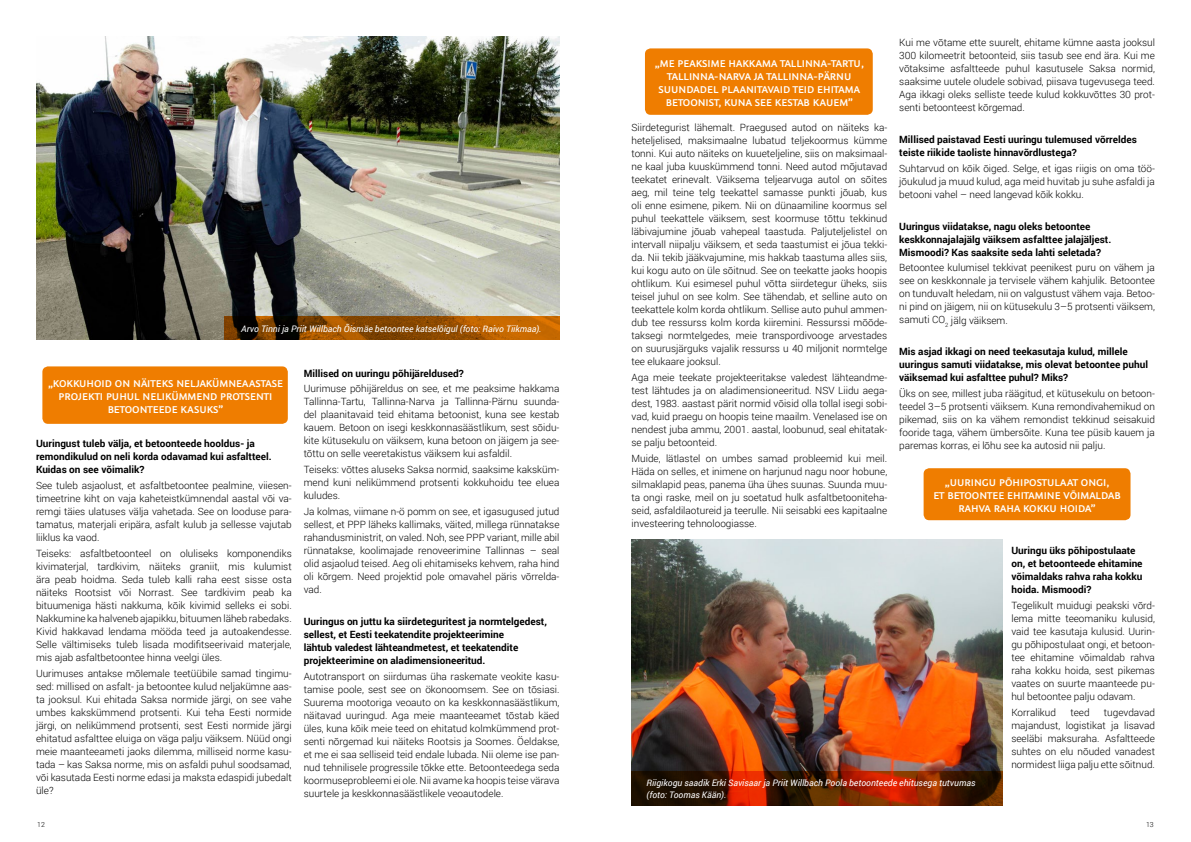
<style>
.page{position:relative;width:1191px;height:842px;background:#fff}
.page>*{position:absolute;margin:0;border:0;box-sizing:border-box;transform-origin:0 0}
.t1{font:600 11px/13px "Graublau Sans";color:#fff;text-align:center}
.t2{font:300 10px/13px "Roboto";color:#000;text-align:justify}
.t3{font:700 10px/13px "Roboto";color:#000}
.t4{font:italic 9px/12px "Roboto";color:#fff}
.t5{font:300 7px "Roboto";color:#000}
</style>
<div class="page">
<img style="left:36px;top:36px;width:523px;height:303px">
<div style="left:42px;top:366px;width:246px;height:58px;background:#ef7d00;border-radius:6px"></div>
<div style="left:645px;top:48px;width:227px;height:67px;background:#ef7d00;border-radius:6px"></div>
<div style="left:923px;top:468px;width:207px;height:52px;background:#ef7d00;border-radius:6px"></div>
<svg style="left:224px;top:316px;width:335px;height:23px;background:#894800"></svg>
<img style="left:631px;top:540px;width:372px;height:231px">
<svg style="left:631px;top:771px;width:372px;height:35px;background:#621b00"></svg>
<p class="t4" style="left:241px;top:322px;width:302px">Arvo Tinni ja Priit Willbach Õismäe betoontee katselõigul (foto: Raivo Tiikmaa).</p>
<p class="t1" style="left:48px;top:377px;width:236px">„KOKKUHOID ON NÄITEKS NELJAKÜMNEAASTASE<br>PROJEKTI PUHUL NELIKÜMMEND PROTSENTI<br>BETOONTEEDE KASUKS”</p>
<p class="t3" style="left:36px;top:437px;width:237px">Uuringust tuleb välja, et betoonteede hooldus- ja remondikulud on neli korda odavamad kui asfaltteel.<br>Kuidas on see võimalik?</p>
<p class="t2" style="left:36px;top:479px;width:257px">See tuleb asjaolust, et asfaltbetoontee pealmine, viiesen&shy;timeetrine kiht on vaja kaheteistkümnendal aastal või va&shy;remgi täies ulatuses välja vahetada. See on looduse para&shy;tamatus, materjali eripära, asfalt kulub ja sellesse vajutab liiklus ka vaod.</p>
<p class="t2" style="left:36px;top:547px;width:257px">Teiseks: asfaltbetoonteel on oluliseks komponendiks kivimaterjal, tardkivim, näiteks graniit, mis kulumist ära peab hoidma. Seda tuleb kalli raha eest sisse osta näiteks Rootsist või Norrast. See tardkivim peab ka bituumeniga hästi nakkuma, kõik kivimid selleks ei sobi.<br>Nakkumine ka halveneb ajapikku, bituumen läheb rabedaks.<br>Kivid hakkavad lendama mööda teed ja autoakendesse.<br>Selle vältimiseks tuleb lisada modifitseerivaid materjale, mis ajab asfaltbetoontee hinna veelgi üles.</p>
<p class="t2" style="left:36px;top:666px;width:257px">Uurimuses antakse mõlemale teetüübile samad tingimu&shy;sed: millised on asfalt- ja betoontee kulud neljakümne aas&shy;ta jooksul. Kui ehitada Saksa normide järgi, on see vahe umbes kakskümmend protsenti. Kui teha Eesti normide järgi, on nelikümmend protsenti, sest Eesti normide järgi ehitatud asfalttee eluiga on väga palju väiksem. Nüüd ongi meie maanteeameti jaoks dilemma, milliseid norme kasu&shy;tada – kas Saksa norme, mis on asfaldi puhul soodsamad, või kasutada Eesti norme edasi ja maksta edaspidi jubedalt üle?</p>
<p class="t3" style="left:304px;top:366px;width:162px">Millised on uuringu põhijäreldused?</p>
<p class="t2" style="left:304px;top:382px;width:257px">Uurimuse põhijäreldus on see, et me peaksime hakkama Tallinna-Tartu, Tallinna-Narva ja Tallinna-Pärnu suunda&shy;del plaanitavaid teid ehitama betoonist, kuna see kestab kauem. Betoon on isegi keskkonnasäästlikum, sest sõidu&shy;kite kütusekulu on väiksem, kuna betoon on jäigem ja see&shy;tõttu on selle veeretakistus väiksem kui asfaldil.</p>
<p class="t2" style="left:304px;top:463px;width:257px">Teiseks: võttes aluseks Saksa normid, saaksime kaksküm&shy;mend kuni nelikümmend protsenti kokkuhoidu tee eluea kuludes.</p>
<p class="t2" style="left:304px;top:505px;width:257px">Ja kolmas, viimane n-ö pomm on see, et igasugused jutud sellest, et PPP läheks kallimaks, väited, millega rünnatakse rahandusministrit, on valed. Noh, see PPP variant, mille abil rünnatakse, koolimajade renoveerimine Tallinnas – seal olid asjaolud teised. Aeg oli ehitamiseks kehvem, raha hind oli kõrgem. Need projektid pole omavahel päris võrrelda&shy;vad.</p>
<p class="t3" style="left:304px;top:614px;width:245px">Uuringus on juttu ka siirdeteguritest ja normtelgedest, sellest, et Eesti teekatendite projekteerimine<br>lähtub valedest lähteandmetest, et teekatendite projekteerimine on aladimensioneeritud.</p>
<p class="t2" style="left:304px;top:669px;width:257px">Autotransport on siirdumas üha raskemate veokite kasu&shy;tamise poole, sest see on ökonoomsem. See on tõsiasi.<br>Suurema mootoriga veoauto on ka keskkonnasäästlikum, näitavad uuringud. Aga meie maanteeamet tõstab käed üles, kuna kõik meie teed on ehitatud kolmkümmend prot&shy;senti nõrgemad kui näiteks Rootsis ja Soomes. Öeldakse, et me ei saa selliseid teid endale lubada. Nii oleme ise pan&shy;nud tehnilisele progressile tõkke ette. Betoonteedega seda koormuseprobleemi ei ole. Nii avame ka hoopis teise värava suurtele ja keskkonnasäästlikele veoautodele.</p>
<p class="t1" style="left:655px;top:57px;width:210px">„ME PEAKSIME HAKKAMA TALLINNA-TARTU, TALLINNA-NARVA JA TALLINNA-PÄRNU SUUNDADEL PLAANITAVAID TEID EHITAMA BETOONIST, KUNA SEE KESTAB KAUEM”</p>
<p class="t2" style="left:631px;top:121px;width:257px">Siirdetegurist lähemalt. Praegused autod on näiteks ka&shy;heteljelised, maksimaalne lubatud teljekoormus kümme tonni. Kui auto näiteks on kuueteljeline, siis on maksimaal&shy;ne kaal juba kuuskümmend tonni. Need autod mõjutavad teekatet erinevalt. Väiksema teljearvuga autol on sõites aeg, mil teine telg teekattel samasse punkti jõuab, kus oli enne esimene, pikem. Nii on dünaamiline koormus sel puhul teekattele väiksem, sest koormuse tõttu tekkinud läbivajumine jõuab vahepeal taastuda. Paljuteljelistel on intervall niipalju väiksem, et seda taastumist ei jõua tekki&shy;da. Nii tekib jääkvajumine, mis hakkab taastuma alles siis, kui kogu auto on üle sõitnud. See on teekatte jaoks hoopis ohtlikum. Kui esimesel puhul võtta siirdetegur üheks, siis teisel juhul on see kolm. See tähendab, et selline auto on teekattele kolm korda ohtlikum. Sellise auto puhul ammen&shy;dub tee ressurss kolm korda kiiremini. Ressurssi mõõde&shy;taksegi normtelgedes, meie transpordivooge arvestades on suurusjärguks vajalik ressurss u 40 miljonit normtelge tee elukaare jooksul.</p>
<p class="t2" style="left:631px;top:371px;width:257px">Aga meie teekate projekteeritakse valedest lähteandme&shy;test lähtudes ja on aladimensioneeritud. NSV Liidu aega&shy;dest, 1983. aastast pärit normid võisid olla tollal isegi sobi&shy;vad, kuid praegu on hoopis teine maailm. Venelased ise on nendest juba ammu, 2001. aastal, loobunud, seal ehitatak&shy;se palju betoonteid.</p>
<p class="t2" style="left:631px;top:452px;width:257px">Muide, lätlastel on umbes samad probleemid kui meil.<br>Häda on selles, et inimene on harjunud nagu noor hobune, silmaklapid peas, panema üha ühes suunas. Suunda muu&shy;ta ongi raske, meil on ju soetatud hulk asfaltbetooniteha&shy;seid, asfaldilaotureid ja teerulle. Nii seisabki ees kapitaalne investeering tehnoloogiasse.</p>
<p class="t2" style="left:899px;top:36px;width:257px">Kui me võtame ette suurelt, ehitame kümne aasta jooksul 300 kilomeetrit betoonteid, siis tasub see end ära. Kui me võtaksime asfaltteede puhul kasutusele Saksa normid, saaksime uutele oludele sobivad, piisava tugevusega teed.<br>Aga ikkagi oleks selliste teede kulud kokkuvõttes 30 prot&shy;senti betoonteest kõrgemad.</p>
<p class="t3" style="left:899px;top:133px;width:239px">Millised paistavad Eesti uuringu tulemused võrreldes teiste riikide taoliste hinnavõrdlustega?</p>
<p class="t2" style="left:899px;top:162px;width:257px">Suhtarvud on kõik õiged. Selge, et igas riigis on oma töö&shy;jõukulud ja muud kulud, aga meid huvitab ju suhe asfaldi ja betooni vahel – need langevad kõik kokku.</p>
<p class="t3" style="left:899px;top:219px;width:214px">Uuringus viidatakse, nagu oleks betoontee keskkonnajalajälg väiksem asfalttee jalajäljest.<br>Mismoodi? Kas saaksite seda lahti seletada?</p>
<p class="t2" style="left:899px;top:261px;width:257px">Betoontee kulumisel tekkivat peenikest puru on vähem ja see on keskkonnale ja tervisele vähem kahjulik. Betoontee on tunduvalt heledam, nii on valgustust vähem vaja. Betoo&shy;ni pind on jäigem, nii on kütusekulu 3–5 protsenti väiksem, samuti CO<sub>2</sub> jälg väiksem.</p>
<p class="t3" style="left:899px;top:345px;width:250px">Mis asjad ikkagi on need teekasutaja kulud, millele uuringus samuti viidatakse, mis olevat betoontee puhul väiksemad kui asfalttee puhul? Miks?</p>
<p class="t2" style="left:899px;top:387px;width:257px">Üks on see, millest juba räägitud, et kütusekulu on betoon&shy;teedel 3–5 protsenti väiksem. Kuna remondivahemikud on pikemad, siis on ka vähem remondist tekkinud seisakuid fooride taga, vähem ümbersõite. Kuna tee püsib kauem ja paremas korras, ei lõhu see ka autosid nii palju.</p>
<p class="t1" style="left:933px;top:476px;width:189px">„UURINGU PÕHIPOSTULAAT ONGI,<br>ET BETOONTEE EHITAMINE VÕIMALDAB<br>RAHVA RAHA KOKKU HOIDA”</p>
<p class="t3" style="left:1011px;top:544px;width:133px">Uuringu üks põhipostulaate on, et betoonteede ehitamine võimaldaks rahva raha kokku hoida. Mismoodi?</p>
<p class="t2" style="left:1011px;top:599px;width:145px">Tegelikult muidugi peakski võrd&shy;lema mitte teeomaniku kulusid, vaid tee kasutaja kulusid. Uurin&shy;gu põhipostulaat ongi, et betoon&shy;tee ehitamine võimaldab rahva raha kokku hoida, sest pikemas vaates on suurte maanteede pu&shy;hul betoontee palju odavam.</p>
<p class="t2" style="left:1011px;top:705px;width:46px">Korralikud</p>
<p class="t2" style="left:1070px;top:705px;width:21px">teed</p>
<p class="t2" style="left:1011px;top:705px;width:145px;text-indent:93px">tugevdavad majandust, logistikat ja lisavad seeläbi maksuraha. Asfaltteede suhtes on elu nõuded vanadest normidest liiga palju ette sõitnud.</p>
<p class="t4" style="left:646px;top:776px;width:330px">Riigikogu saadik Erki Savisaar ja Priit Willbach Poola betoonteede ehitusega tutvumas (foto: Toomas Kään).</p>
<p class="t5" style="left:37px;top:820px;width:9px">12</p>
<p class="t5" style="left:1146px;top:820px;width:9px">13</p>
</div>
